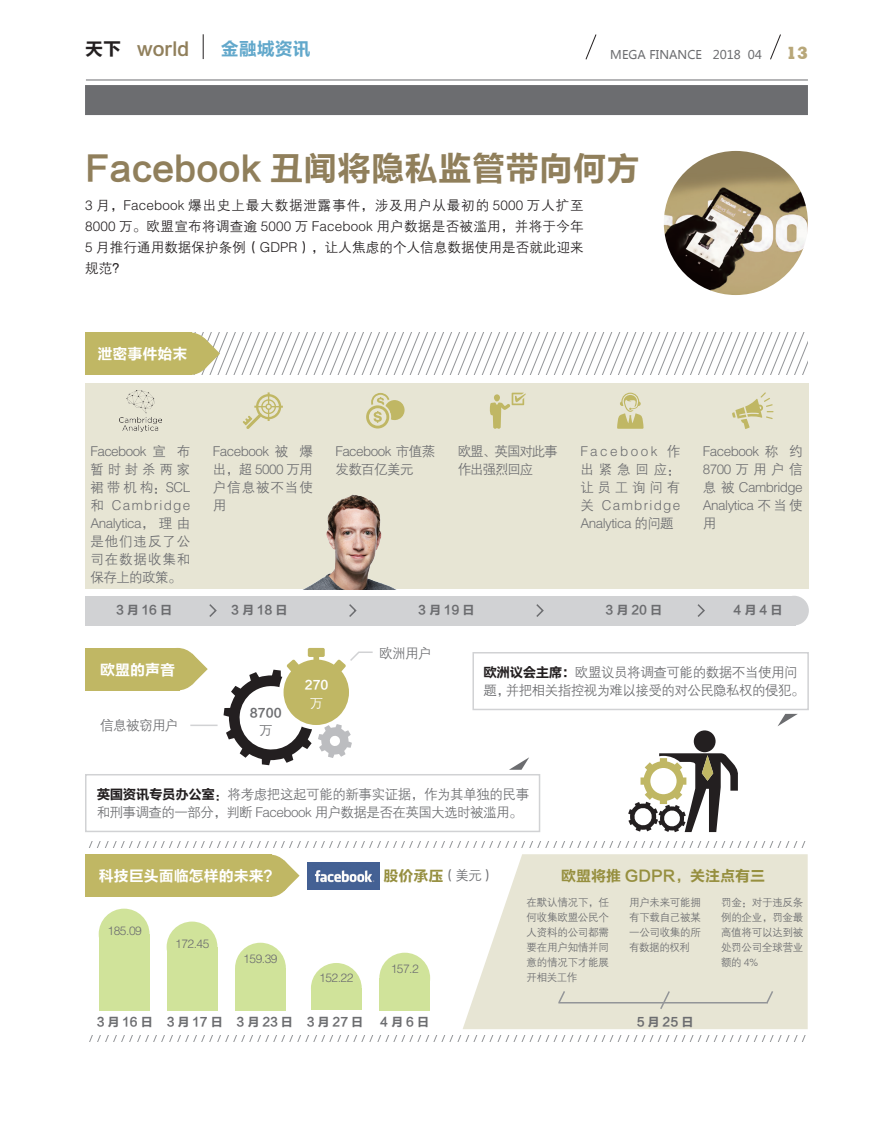
<style>
.page{position:relative;width:893px;height:1127px;background:#fff}
.page>*{position:absolute;margin:0;border:0;box-sizing:border-box;transform-origin:0 0}
.t1{font:33.6px "FZLTCHJW GB1 0";color:#907f5b}
.t2{font:18px "FZLTCHJW GB1 0";color:#907f5b}
.t3{font:18px "FZLTCHJW GB1 0";color:#62a8cb}
.t4{font:18px "FZLTCHJW GB1 0";color:#231f20}
.t5{font:800 16.95px "Stymie BT";color:#b8a779}
.t6{font:15px "FZLTCHJW GB1 0";color:#fff}
.t7{font:15px "FZLTCHJW GB1 0";color:#968f3f}
.t8{font:13.5px/18px "FZZDXJW GB1 0";letter-spacing:-.04em;color:#6c6d70;text-align:justify}
.t9{font:13.5px/21px "FZZDXJW GB1 0";letter-spacing:.01em;color:#231f20;text-align:justify}
.t10{font:13.5px/18px "FZZDXJW GB1 0";letter-spacing:-.08em;color:#6c6d70}
.t11{font:13.5px "FZZDXJW GB1 0";color:#fff}
.t12{font:12px "FZLTCHJW GB1 0";letter-spacing:.25em;color:#6c6d70}
.t13{font:12px "FZZDXJW GB1 0";letter-spacing:-.04em;color:#6c6d70}
.t14{font:12px "Microsoft Ya Hei";color:#6c6d70}
.t15{font:12px "FZLTCHJW GB1 0";color:#fff}
.t16{font:10.5px/15px "FZZDXJW GB1 0";letter-spacing:-.02em;color:#6c6d70;text-align:justify}
.s1{font-family:"FZLTCHJW GB1 0";color:#231f20}
.s2{color:#231f20}
</style>
<div class="page">
<svg style="left:585px;top:34px;width:12px;height:26px"></svg>
<svg style="left:770px;top:34px;width:11px;height:26px"></svg>
<div style="left:99px;top:934px;width:51px;height:76px;background:#d0e39a"></div>
<div style="left:99px;top:908px;width:51px;height:51px;background:#d0e39a;border-radius:50%"></div>
<div style="left:167px;top:947px;width:50px;height:63px;background:#d0e39a"></div>
<div style="left:167px;top:921px;width:50px;height:51px;background:#d0e39a;border-radius:50%"></div>
<div style="left:235px;top:968px;width:51px;height:42px;background:#d0e39a"></div>
<div style="left:235px;top:943px;width:51px;height:50px;background:#d0e39a;border-radius:50%"></div>
<div style="left:311px;top:988px;width:51px;height:22px;background:#d0e39a"></div>
<div style="left:311px;top:963px;width:51px;height:51px;background:#d0e39a;border-radius:50%"></div>
<div style="left:379px;top:978px;width:51px;height:32px;background:#d0e39a"></div>
<div style="left:379px;top:953px;width:51px;height:50px;background:#d0e39a;border-radius:50%"></div>
<svg style="left:463px;top:854px;width:345px;height:175px;background:#e8e7d7"></svg>
<div style="left:85px;top:85px;width:723px;height:30px;background:#6c6d70"></div>
<svg style="left:203px;top:34px;width:1px;height:25px"></svg>
<hr style="left:86px;top:80px;width:722px;height:1px;background:#6c6d70">
<div style="left:85px;top:383px;width:724px;height:206px;background:#e7e5d4"></div>
<div style="left:779px;top:596px;width:30px;height:29px;background:#d1d2d4;border-radius:50%"></div>
<div style="left:85px;top:596px;width:710px;height:29px;background:#d1d2d4"></div>
<svg style="left:209px;top:604px;width:8px;height:13px"></svg>
<svg style="left:349px;top:604px;width:8px;height:13px"></svg>
<svg style="left:536px;top:604px;width:8px;height:13px"></svg>
<svg style="left:697px;top:604px;width:8px;height:13px"></svg>
<svg style="left:192px;top:332px;width:616px;height:43px"></svg>
<div style="left:85px;top:332px;width:107px;height:43px;background:#c0b764"></div>
<div style="left:156px;top:648px;width:43px;height:42px;background:#c0b764;border-radius:50%"></div>
<svg style="left:191px;top:653px;width:17px;height:32px"></svg>
<div style="left:85px;top:648px;width:95px;height:42px;background:#c0b764"></div>
<svg style="left:248px;top:854px;width:43px;height:43px"></svg>
<svg style="left:272px;top:860px;width:28px;height:31px"></svg>
<div style="left:85px;top:854px;width:187px;height:43px;background:#c0b764"></div>
<svg style="left:89px;top:841px;width:717px;height:7px"></svg>
<svg style="left:89px;top:1035px;width:717px;height:7px"></svg>
<div style="left:472px;top:652px;width:337px;height:58px;border:2px solid #d1d2d4"></div>
<svg style="left:778px;top:714px;width:20px;height:12px"></svg>
<div style="left:85px;top:774px;width:455px;height:58px;border:2px solid #d1d2d4"></div>
<svg style="left:509px;top:757px;width:20px;height:13px"></svg>
<svg style="left:224px;top:648px;width:149px;height:117px"></svg>
<hr style="left:190px;top:724px;width:28px;height:2px;background:#d1d2d4">
<svg style="left:659px;top:989px;width:12px;height:22px"></svg>
<svg style="left:557px;top:989px;width:9px;height:15px"></svg>
<svg style="left:765px;top:989px;width:10px;height:15px"></svg>
<div style="left:694px;top:730px;width:22px;height:22px;background:#231f20;border-radius:50%"></div>
<svg style="left:628px;top:753px;width:110px;height:79px"></svg>
<img style="left:119px;top:390px;width:43px;height:41px">
<svg style="left:366px;top:393px;width:39px;height:35px"></svg>
<svg style="left:243px;top:392px;width:40px;height:37px"></svg>
<svg style="left:489px;top:393px;width:37px;height:36px"></svg>
<img style="left:307px;top:862px;width:72px;height:27px">
<svg style="left:617px;top:393px;width:26px;height:36px"></svg>
<svg style="left:732px;top:392px;width:41px;height:37px"></svg>
<img style="left:664px;top:151px;width:144px;height:144px;border-radius:72px">
<img style="left:304px;top:494px;width:91px;height:95px">
<hr style="left:558px;top:1002px;width:210px;height:1px;background:#939598">
<div style="left:303px;top:1010px;width:67px;height:9px;background:#fff"></div>
<p class="t4" style="left:85px;top:39px;width:37px">天下</p>
<p class="t2" style="left:137px;top:39px;width:54px">world</p>
<p class="t3" style="left:221px;top:39px;width:91px">金融城资讯</p>
<p class="t14" style="left:610px;top:47px;width:153px">MEGA FINANCE 2018 04</p>
<p class="t5" style="left:786px;top:43px;width:23px">13</p>
<p class="t1" style="left:85px;top:150px;width:557px">Facebook 丑闻将隐私监管带向何方</p>
<p class="t9" style="left:85px;top:195px;width:500px">3 月，Facebook 爆出史上最大数据泄露事件，涉及用户从最初的 5000 万人扩至8000 万。欧盟宣布将调查逾 5000 万 Facebook 用户数据是否被滥用，并将于今年5 月推行通用数据保护条例（GDPR），让人焦虑的个人信息数据使用是否就此迎来规范？</p>
<p class="t6" style="left:98px;top:346px;width:91px">泄密事件始末</p>
<p class="t8" style="left:213px;top:442px;width:101px">Facebook 被 爆出，超 5000 万用户信息被不当使用</p>
<p class="t8" style="left:335px;top:442px;width:101px">Facebook 市值蒸发数百亿美元</p>
<p class="t10" style="left:458px;top:442px;width:101px">欧盟、英国对此事作出强烈回应</p>
<p class="t8" style="left:703px;top:442px;width:101px">Facebook 称 约8700万用户信息被 Cambridge Analytica 不当使用</p>
<p class="t8" style="left:90px;top:442px;width:101px">Facebook 宣 布暂时封杀两家裙带机构：SCL和 Cambridge Analytica，理由是他们违反了公司在数据收集和保存上的政策。</p>
<p class="t8" style="left:580px;top:442px;width:101px">Facebook 作出紧急回应：让员工询问有关 Cambridge Analytica 的问题</p>
<p class="t12" style="left:116px;top:603px;width:58px">3月16日</p>
<p class="t6" style="left:100px;top:661px;width:76px">欧盟的声音</p>
<p class="t8" style="left:100px;top:717px;width:80px">信息被窃用户</p>
<p class="t12" style="left:231px;top:603px;width:58px">3月18日</p>
<p class="t12" style="left:418px;top:603px;width:58px">3月19日</p>
<p class="t12" style="left:605px;top:603px;width:58px">3月20日</p>
<p class="t12" style="left:733px;top:603px;width:50px">4月4日</p>
<p class="t12" style="left:250px;top:706px;width:33px">8700</p>
<p class="t8" style="left:259px;top:722px;width:15px">万</p>
<p class="t15" style="left:305px;top:678px;width:25px">270</p>
<p class="t11" style="left:310px;top:696px;width:15px">万</p>
<p class="t8" style="left:379px;top:645px;width:54px">欧洲用户</p>
<p class="t8" style="left:483px;top:663px;width:323px"><span class="s1">欧洲议会主席：</span>欧盟议员将调查可能的数据不当使用问题，并把相关指控视为难以接受的对公民隐私权的侵犯。</p>
<p class="t8" style="left:97px;top:785px;width:434px"><span class="s1">英国资讯专员办公室</span><span class="s2">：</span>将考虑把这起可能的新事实证据，作为其单独的民事和刑事调查的一部分，判断 Facebook 用户数据是否在英国大选时被滥用。</p>
<p class="t6" style="left:99px;top:868px;width:182px">科技巨头面临怎样的未来？</p>
<p class="t7" style="left:384px;top:868px;width:61px">股价承压</p>
<p class="t8" style="left:442px;top:867px;width:54px">（美元）</p>
<p class="t7" style="left:561px;top:867px;width:205px">欧盟将推 GDPR，关注点有三</p>
<p class="t13" style="left:108px;top:924px;width:36px">185.09</p>
<p class="t12" style="left:97px;top:1015px;width:58px">3月16日</p>
<p class="t13" style="left:175px;top:938px;width:36px">172.45</p>
<p class="t13" style="left:243px;top:952px;width:36px">159.39</p>
<p class="t12" style="left:167px;top:1015px;width:58px">3月17日</p>
<p class="t12" style="left:236px;top:1015px;width:58px">3月23日</p>
<p class="t13" style="left:319px;top:971px;width:36px">152.22</p>
<p class="t12" style="left:307px;top:1015px;width:58px">3月27日</p>
<p class="t13" style="left:391px;top:962px;width:30px">157.2</p>
<p class="t12" style="left:380px;top:1015px;width:50px">4月6日</p>
<p class="t16" style="left:527px;top:895px;width:84px">在默认情况下，任何收集欧盟公民个人资料的公司都需要在用户知情并同意的情况下才能展开相关工作</p>
<p class="t16" style="left:721px;top:895px;width:84px">罚金：对于违反条例的企业，罚金最高值将可以达到被处罚公司全球营业额的 4%</p>
<p class="t16" style="left:629px;top:895px;width:73px">用户未来可能拥有下载自己被某一公司收集的所有数据的权利</p>
<p class="t12" style="left:637px;top:1015px;width:58px">5月25日</p>
</div>
